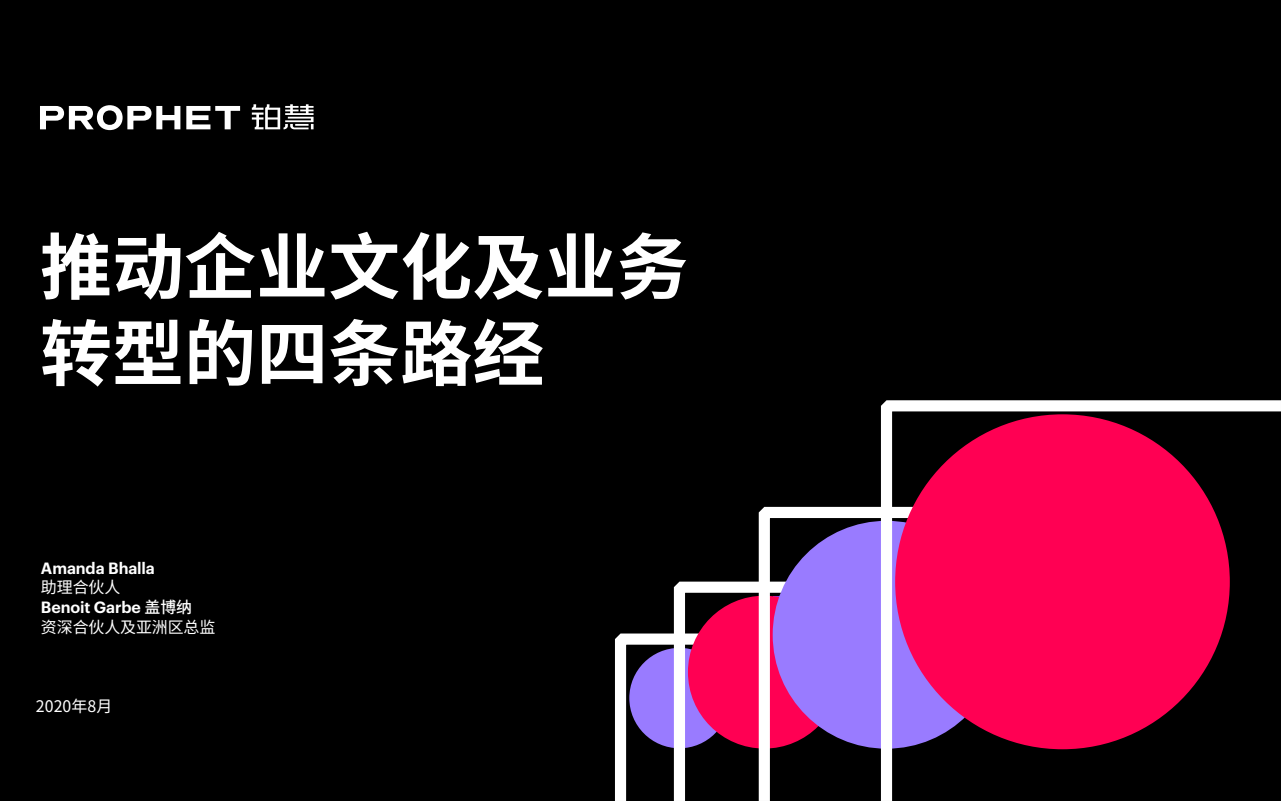
<style>
.page{position:relative;width:1281px;height:801px;background:#fff}
.page>*{position:absolute;margin:0;border:0;box-sizing:border-box;transform-origin:0 0}
.t1{font:700 72px/86.4px "Noto Sans Hans";color:#fff}
.t2{font:600 16px "Graphik";letter-spacing:-.005em;color:#fff}
.t3{font:16px "Noto Sans Hans";letter-spacing:-.005em;color:#fff}
.s1{font-family:"Noto Sans Hans";font-weight:500}
</style>
<div class="page">
<div style="left:0;top:0;width:1280px;height:800px;background:#000"></div>
<svg style="left:40px;top:104px;width:273px;height:26px"></svg>
<svg style="left:615px;top:633px;width:53px;height:167px"></svg>
<div style="left:629px;top:647px;width:100px;height:100px;background:#997bff;border-radius:50%"></div>
<svg style="left:668px;top:581px;width:85px;height:219px"></svg>
<div style="left:687px;top:595px;width:153px;height:153px;background:#ff0053;border-radius:50%"></div>
<svg style="left:753px;top:506px;width:122px;height:294px"></svg>
<div style="left:772px;top:520px;width:228px;height:228px;background:#997bff;border-radius:50%"></div>
<svg style="left:875px;top:400px;width:405px;height:400px"></svg>
<div style="left:894px;top:414px;width:335px;height:334px;background:#ff0053;border-radius:50%"></div>
<p class="t1" style="left:40px;top:225px;width:649px">推动企业文化及业务转型的四条路经</p>
<p class="t2" style="left:41px;top:555px;width:115px">Amanda Bhalla</p>
<p class="t3" style="left:41px;top:577px;width:81px">助理合伙人</p>
<p class="t2" style="left:41px;top:595px;width:153px">Benoit Garbe <span class="s1">盖博纳</span></p>
<p class="t3" style="left:41px;top:618px;width:176px">资深合伙人及亚洲区总监</p>
<p class="t3" style="left:36px;top:696px;width:78px">2020年8月</p>
</div>
